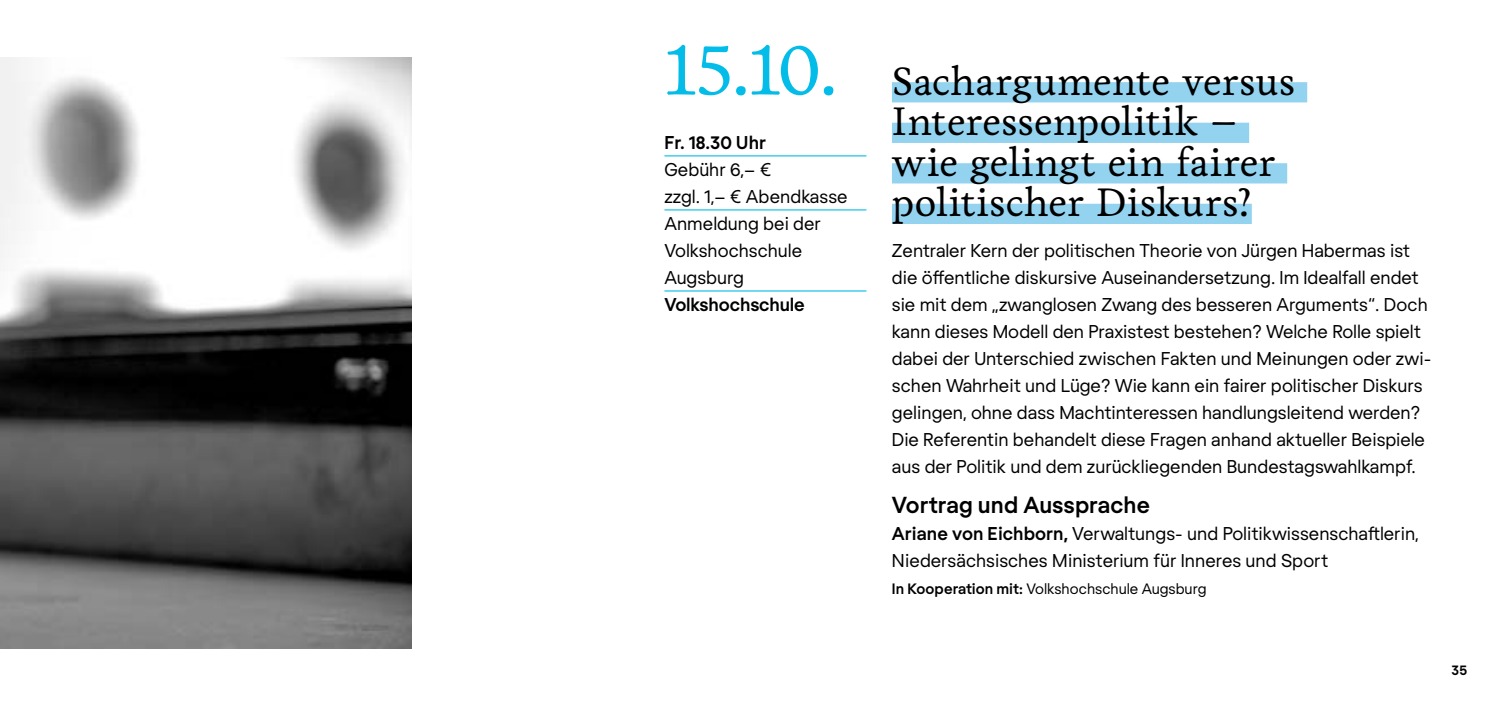
<style>
.page{position:relative;width:1499px;height:702px;background:#fff}
.page>*{position:absolute;margin:0;border:0;box-sizing:border-box;transform-origin:0 0}
.t1{font:73.12px "Livory";color:#03bde8}
.t2{font:40.5px/40.5px "Livory";color:#000}
.t3{font:700 22.5px "Regola Pro";color:#000}
.t4{font:18px/27px "Regola Pro";color:#000}
.t5{font:700 18px "Regola Pro";letter-spacing:-.01em;color:#000}
.t6{font:14.62px "Regola Pro";color:#000}
.t7{font:700 13.5px "Regola Pro";color:#000}
.s1{font-weight:700}
</style>
<div class="page">
<div style="left:892px;top:82px;width:415px;height:20px;background:#93d3ef"></div>
<div style="left:892px;top:123px;width:357px;height:20px;background:#93d3ef"></div>
<div style="left:892px;top:163px;width:395px;height:20px;background:#93d3ef"></div>
<div style="left:892px;top:204px;width:360px;height:20px;background:#93d3ef"></div>
<hr style="left:664px;top:155px;width:202px;height:1px;background:#03bde8">
<hr style="left:664px;top:209px;width:202px;height:1px;background:#03bde8">
<hr style="left:664px;top:290px;width:202px;height:1px;background:#03bde8">
<img style="left:0;top:57px;width:411px;height:591px">
<h1 class="t1" style="left:664px;top:26px;width:175px">15.10.</h1>
<p class="t5" style="left:664px;top:129px;width:103px">Fr. 18.30 Uhr</p>
<p class="t4" style="left:664px;top:155px;width:185px">Gebühr 6,– €<br>zzgl. 1,– € Abendkasse<br>Anmeldung bei der<br>Volkshochschule<br>Augsburg</p>
<p class="t5" style="left:664px;top:291px;width:142px">Volkshochschule</p>
<h2 class="t2" style="left:892px;top:61px;width:405px">Sachargumente versus<br>Interessenpolitik – wie gelingt ein fairer politischer Diskurs?</h2>
<p class="t4" style="left:892px;top:236px;width:541px">Zentraler Kern der politischen Theorie von Jürgen Habermas ist die öffentliche diskursive Auseinandersetzung. Im Idealfall endet sie mit dem „zwanglosen Zwang des besseren Arguments“. Doch kann dieses Modell den Praxistest bestehen? Welche Rolle spielt dabei der Unterschied zwischen Fakten und Meinungen oder zwi&shy;schen Wahrheit und Lüge? Wie kann ein fairer politischer Diskurs gelingen, ohne dass Machtinteressen handlungsleitend werden?<br>Die Referentin behandelt diese Fragen anhand aktueller Beispiele aus der Politik und dem zurückliegenden Bundestagswahlkampf.</p>
<p class="t3" style="left:892px;top:489px;width:260px">Vortrag und Aussprache</p>
<p class="t4" style="left:892px;top:519px;width:528px"><span class="s1">Ariane von Eichborn,</span> Verwaltungs- und Politikwissenschaftlerin,<br>Niedersächsisches Ministerium für Inneres und Sport</p>
<p class="t6" style="left:892px;top:579px;width:316px"><span class="s1">In Kooperation mit:</span> Volkshochschule Augsburg</p>
<p class="t7" style="left:1451px;top:661px;width:17px">35</p>
</div>
